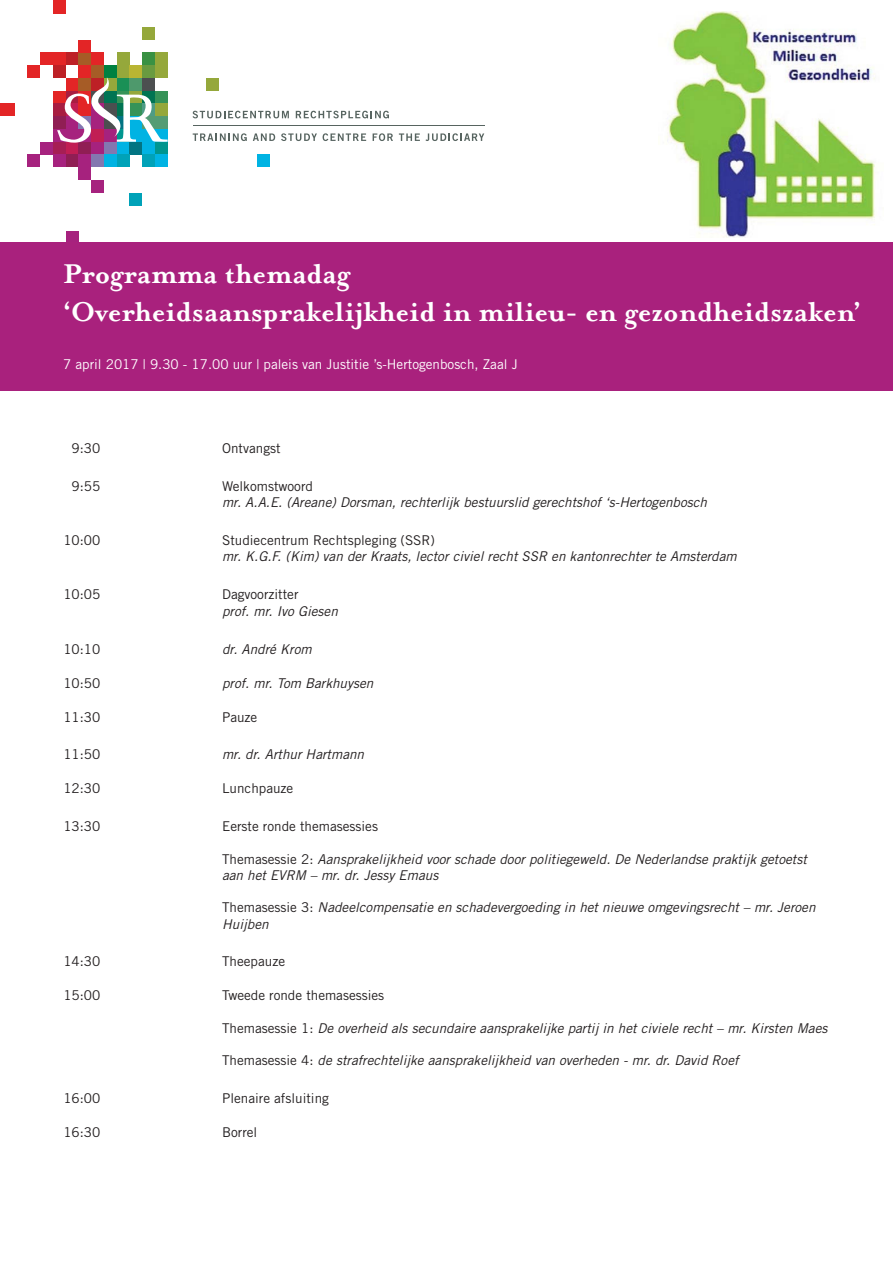
<style>
.page{position:relative;width:893px;height:1263px;background:#fff}
.page>*{position:absolute;margin:0;border:0;box-sizing:border-box;transform-origin:0 0}
.t1{font:700 31.5px/37.8px "Mrs Eaves";color:#fff}
.t2{font:italic 13.5px/16.2px "Trade Gothic LT Std";color:#231f20}
.t3{font:13.5px "Trade Gothic LT Std";color:#231f20}
.t4{font:13.5px "Trade Gothic LT Std";color:#fff}
.s1{font-style:normal}
</style>
<div class="page">
<div style="left:53px;top:53px;width:12px;height:12px;background:#e32526"></div>
<div style="left:40px;top:53px;width:13px;height:12px;background:#e32526"></div>
<div style="left:53px;top:0;width:12px;height:14px;background:#e32526"></div>
<div style="left:66px;top:53px;width:12px;height:12px;background:#bd2026"></div>
<div style="left:79px;top:53px;width:12px;height:12px;background:#a65c26"></div>
<div style="left:79px;top:40px;width:12px;height:12px;background:#e32526"></div>
<div style="left:91px;top:53px;width:13px;height:12px;background:#e32526"></div>
<div style="left:117px;top:53px;width:12px;height:12px;background:#95a83b"></div>
<div style="left:142px;top:53px;width:13px;height:12px;background:#399143"></div>
<div style="left:142px;top:27px;width:13px;height:13px;background:#95a83b"></div>
<div style="left:155px;top:53px;width:12px;height:12px;background:#95a83b"></div>
<div style="left:155px;top:66px;width:12px;height:12px;background:#95a83b"></div>
<div style="left:53px;top:66px;width:12px;height:12px;background:#bd2026"></div>
<div style="left:28px;top:66px;width:12px;height:12px;background:#e32526"></div>
<div style="left:79px;top:66px;width:12px;height:12px;background:#e32526"></div>
<div style="left:91px;top:66px;width:13px;height:12px;background:#a65c26"></div>
<div style="left:104px;top:66px;width:12px;height:12px;background:#008141"></div>
<div style="left:117px;top:66px;width:12px;height:12px;background:#95a83b"></div>
<div style="left:130px;top:66px;width:12px;height:12px;background:#b9b533"></div>
<div style="left:142px;top:66px;width:13px;height:12px;background:#699b40"></div>
<div style="left:206px;top:78px;width:12px;height:13px;background:#95a83b"></div>
<div style="left:53px;top:91px;width:12px;height:12px;background:#e32526"></div>
<div style="left:53px;top:104px;width:12px;height:12px;background:#a81d41"></div>
<div style="left:0;top:104px;width:14px;height:12px;background:#e32526"></div>
<div style="left:53px;top:117px;width:12px;height:12px;background:#901e54"></div>
<div style="left:53px;top:129px;width:12px;height:13px;background:#a6227e"></div>
<div style="left:53px;top:142px;width:12px;height:12px;background:#a61e54"></div>
<div style="left:40px;top:142px;width:13px;height:12px;background:#a6227e"></div>
<div style="left:53px;top:155px;width:12px;height:12px;background:#a6227e"></div>
<div style="left:28px;top:155px;width:12px;height:12px;background:#a6227e"></div>
<div style="left:66px;top:142px;width:12px;height:12px;background:#c11e54"></div>
<div style="left:79px;top:142px;width:12px;height:12px;background:#901e54"></div>
<div style="left:91px;top:142px;width:13px;height:12px;background:#a6227e"></div>
<div style="left:104px;top:142px;width:12px;height:12px;background:#8377b0"></div>
<div style="left:117px;top:142px;width:12px;height:12px;background:#00b3e3"></div>
<div style="left:130px;top:142px;width:12px;height:12px;background:#027482"></div>
<div style="left:130px;top:193px;width:12px;height:12px;background:#00a2b8"></div>
<div style="left:142px;top:142px;width:13px;height:12px;background:#00b3e3"></div>
<div style="left:155px;top:142px;width:12px;height:12px;background:#00968f"></div>
<div style="left:66px;top:155px;width:12px;height:12px;background:#901e54"></div>
<div style="left:66px;top:231px;width:12px;height:11px;background:#a6227e"></div>
<div style="left:79px;top:155px;width:12px;height:12px;background:#a6227e"></div>
<div style="left:79px;top:168px;width:12px;height:12px;background:#a6227e"></div>
<div style="left:91px;top:155px;width:13px;height:12px;background:#8377b0"></div>
<div style="left:91px;top:180px;width:13px;height:13px;background:#a6227e"></div>
<div style="left:104px;top:155px;width:12px;height:12px;background:#00b3e3"></div>
<div style="left:117px;top:155px;width:12px;height:12px;background:#00a2b8"></div>
<div style="left:142px;top:155px;width:13px;height:12px;background:#00a2b8"></div>
<div style="left:155px;top:155px;width:12px;height:12px;background:#00b3e3"></div>
<div style="left:257px;top:155px;width:12px;height:12px;background:#00b3e3"></div>
<hr style="left:193px;top:126px;width:292px;height:1px;background:#576460">
<svg style="left:193px;top:133px;width:54px;height:8px"></svg>
<svg style="left:253px;top:133px;width:22px;height:8px"></svg>
<svg style="left:281px;top:133px;width:36px;height:8px"></svg>
<svg style="left:323px;top:133px;width:43px;height:8px"></svg>
<svg style="left:373px;top:133px;width:20px;height:8px"></svg>
<svg style="left:399px;top:133px;width:85px;height:8px"></svg>
<svg style="left:193px;top:111px;width:96px;height:7px"></svg>
<svg style="left:296px;top:111px;width:93px;height:7px"></svg>
<svg style="left:57px;top:78px;width:111px;height:65px"></svg>
<div style="left:0;top:243px;width:893px;height:148px;background:#a9217d"></div>
<img style="left:666px;top:12px;width:209px;height:225px">
<h1 class="t1" style="left:63px;top:259px;width:799px">Programma themadag<br>‘Overheidsaansprakelijkheid in milieu- en gezondheidszaken’</h1>
<p class="t4" style="left:63px;top:359px;width:456px">7 april 2017 | 9.30 - 17.00 uur | paleis van Justitie ’s-Hertogenbosch, Zaal J</p>
<p class="t3" style="left:72px;top:444px;width:30px">9:30</p>
<p class="t3" style="left:222px;top:444px;width:60px">Ontvangst</p>
<p class="t3" style="left:72px;top:481px;width:30px">9:55</p>
<p class="t3" style="left:222px;top:481px;width:92px">Welkomstwoord</p>
<p class="t2" style="left:222px;top:496px;width:486px">mr. A.A.E. (Areane) Dorsman, rechterlijk bestuurslid gerechtshof ‘s-Hertogenbosch</p>
<p class="t3" style="left:63px;top:536px;width:39px">10:00</p>
<p class="t3" style="left:222px;top:536px;width:214px">Studiecentrum Rechtspleging (SSR)</p>
<p class="t2" style="left:222px;top:550px;width:516px">mr. K.G.F. (Kim) van der Kraats, lector civiel recht SSR en kantonrechter te Amsterdam</p>
<p class="t3" style="left:63px;top:590px;width:39px">10:05</p>
<p class="t3" style="left:222px;top:590px;width:78px">Dagvoorzitter</p>
<p class="t2" style="left:222px;top:604px;width:117px">prof. mr. Ivo Giesen</p>
<p class="t3" style="left:63px;top:644px;width:39px">10:10</p>
<p class="t2" style="left:222px;top:642px;width:91px">dr. André Krom</p>
<p class="t3" style="left:63px;top:678px;width:39px">10:50</p>
<p class="t2" style="left:222px;top:676px;width:153px">prof. mr. Tom Barkhuysen</p>
<p class="t3" style="left:63px;top:712px;width:39px">11:30</p>
<p class="t3" style="left:222px;top:712px;width:37px">Pauze</p>
<p class="t3" style="left:63px;top:750px;width:39px">11:50</p>
<p class="t2" style="left:222px;top:748px;width:144px">mr. dr. Arthur Hartmann</p>
<p class="t3" style="left:63px;top:784px;width:39px">12:30</p>
<p class="t3" style="left:222px;top:784px;width:73px">Lunchpauze</p>
<p class="t3" style="left:63px;top:822px;width:39px">13:30</p>
<p class="t3" style="left:222px;top:822px;width:157px">Eerste ronde themasessies</p>
<p class="t2" style="left:222px;top:852px;width:586px"><span class="s1">Themasessie 2:</span> Aansprakelijkheid voor schade door politiegeweld. De Nederlandse praktijk getoetst aan het EVRM – mr. dr. Jessy Emaus</p>
<p class="t2" style="left:222px;top:901px;width:595px"><span class="s1">Themasessie 3:</span> Nadeelcompensatie en schadevergoeding in het nieuwe omgevingsrecht – mr. Jeroen<br>Huijben</p>
<p class="t3" style="left:63px;top:957px;width:39px">14:30</p>
<p class="t3" style="left:222px;top:957px;width:64px">Theepauze</p>
<p class="t3" style="left:63px;top:991px;width:39px">15:00</p>
<p class="t3" style="left:222px;top:991px;width:164px">Tweede ronde themasessies</p>
<p class="t2" style="left:222px;top:1021px;width:607px"><span class="s1">Themasessie 1:</span> De overheid als secundaire aansprakelijke partij in het civiele recht – mr. Kirsten Maes</p>
<p class="t2" style="left:222px;top:1054px;width:518px"><span class="s1">Themasessie 4:</span> de strafrechtelijke aansprakelijkheid van overheden - mr. dr. David Roef</p>
<p class="t3" style="left:63px;top:1094px;width:39px">16:00</p>
<p class="t3" style="left:222px;top:1094px;width:108px">Plenaire afsluiting</p>
<p class="t3" style="left:63px;top:1128px;width:39px">16:30</p>
<p class="t3" style="left:222px;top:1128px;width:37px">Borrel</p>
</div>
